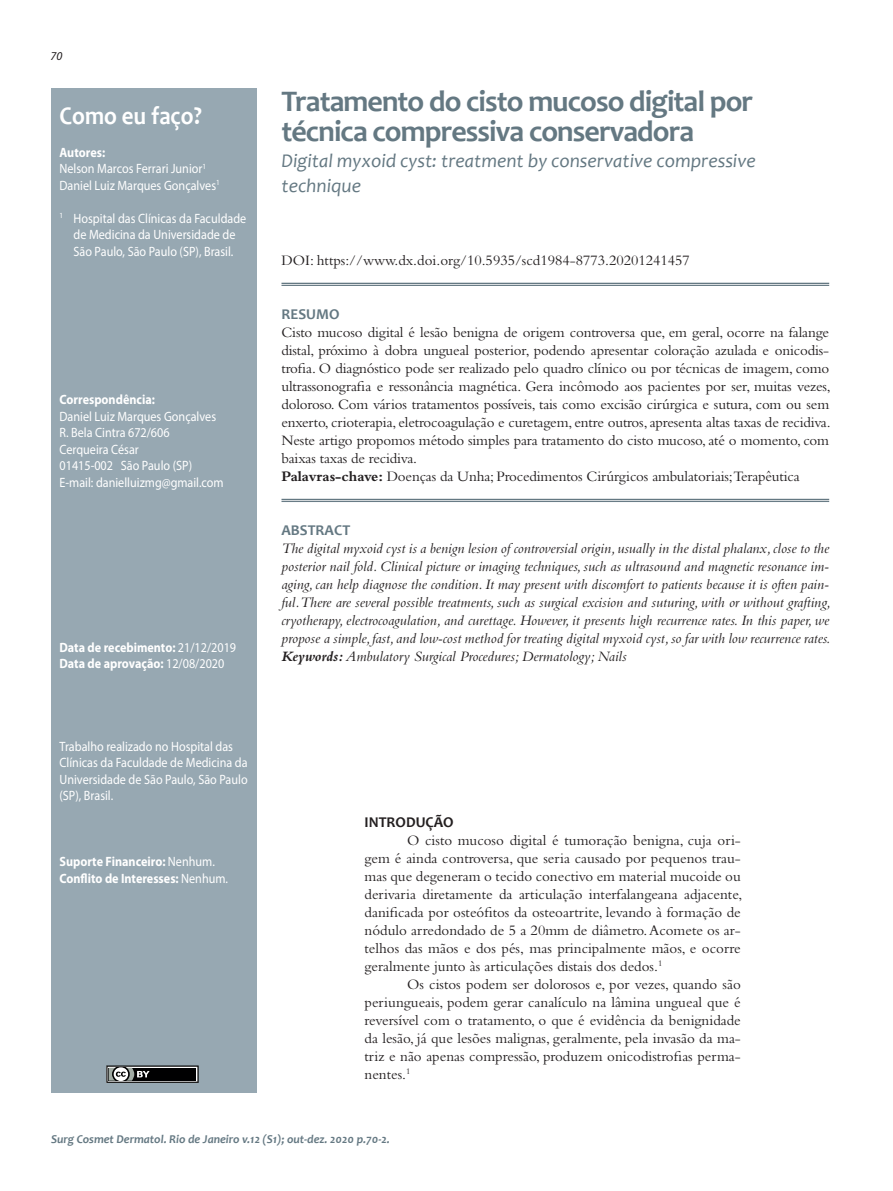
<style>
.page{position:relative;width:893px;height:1191px;background:#fff}
.page>*{position:absolute;margin:0;border:0;box-sizing:border-box;transform-origin:0 0}
.t1{font:700 30px/30px "Candara";letter-spacing:-.03em;color:#647882}
.t2{font:700 25.5px "Candara";color:#fff;scale:.9 1}
.t3{font:italic 19.5px/25.5px "Candara";color:#647882}
.t4{font:15px/18px "Bembo Std";color:#231f20;text-align:justify}
.t5{font:italic 15px/18px "Bembo Std";color:#231f20;text-align:justify}
.t6{font:700 15px "Candara";color:#647882}
.t7{font:700 15px "Candara";color:#231f20}
.t8{font:13.5px/16.5px "Myriad Pro";color:#fff;text-align:center;scale:.9 1}
.t9{font:700 13.5px "Myriad Pro";color:#fff;scale:.9 1}
.t10{font:italic 700 12px "Candara";color:#647882}
.t11{font:italic 12px "Myriad Pro";color:#231f20}
.s1{font-weight:400}
.s2{font-weight:700}
</style>
<div class="page">
<div style="left:51px;top:89px;width:206px;height:1004px;background:#97a8b2"></div>
<svg style="left:106px;top:1065px;width:93px;height:17px;background:#4b4d4d"></svg>
<hr style="left:281px;top:283px;width:548px;height:1px;background:#647882">
<hr style="left:281px;top:285px;width:548px;height:1px;background:#647882">
<hr style="left:281px;top:499px;width:548px;height:1px;background:#647882">
<hr style="left:281px;top:501px;width:548px;height:1px;background:#647882">
<p class="t11" style="left:51px;top:48px;width:13px">70</p>
<p class="t2" style="left:60px;top:99px;width:160px">Como eu faço?</p>
<p class="t9" style="left:60px;top:144px;width:52px">Autores:</p>
<p class="t8" style="left:60px;top:160px;width:164px">Nelson Marcos Ferrari Junior<sup>1</sup></p>
<p class="t8" style="left:60px;top:177px;width:180px">Daniel Luiz Marques Gonçalves<sup>1</sup></p>
<p class="t8" style="left:60px;top:210px;width:209px"><sup>1</sup> Hospital das Clínicas da Faculdade de Medicina da Universidade de<br>São Paulo, São Paulo (SP), Brasil.</p>
<p class="t9" style="left:60px;top:392px;width:107px">Correspondência:</p>
<p class="t8" style="left:60px;top:408px;width:176px">Daniel Luiz Marques Gonçalves</p>
<p class="t8" style="left:60px;top:424px;width:124px">R. Bela Cintra 672/606</p>
<p class="t8" style="left:60px;top:441px;width:90px">Cerqueira César</p>
<p class="t8" style="left:60px;top:457px;width:149px">01415-002 São Paulo (SP)</p>
<p class="t8" style="left:60px;top:474px;width:184px">E-mail: danielluizmg@gmail.com</p>
<p class="t9" style="left:60px;top:639px;width:198px">Data de recebimento: <span class="s1">21/12/2019</span></p>
<p class="t9" style="left:60px;top:656px;width:185px">Data de aprovação: <span class="s1">12/08/2020</span></p>
<p class="t8" style="left:60px;top:738px;width:211px;text-align:left">Trabalho realizado no Hospital das<br>Clínicas da Faculdade de Medicina da<br>Universidade de São Paulo, São Paulo (SP), Brasil.</p>
<p class="t9" style="left:60px;top:854px;width:174px">Suporte Financeiro: <span class="s1">Nenhum.</span></p>
<p class="t9" style="left:60px;top:870px;width:189px">Conflito de Interesses: <span class="s1">Nenhum.</span></p>
<p class="t1" style="left:281px;top:86px;width:473px">Tratamento do cisto mucoso digital por técnica compressiva conservadora</p>
<p class="t3" style="left:281px;top:147px;width:476px">Digital myxoid cyst: treatment by conservative compressive technique</p>
<p class="t4" style="left:281px;top:251px;width:410px">DOI: https://www.dx.doi.org/10.5935/scd1984-8773.20201241457</p>
<p class="t6" style="left:281px;top:304px;width:59px">RESUMO</p>
<p class="t4" style="left:281px;top:323px;width:551px">Cisto mucoso digital é lesão benigna de origem controversa que, em geral, ocorre na falange distal, próximo à dobra ungueal posterior, podendo apresentar coloração azulada e onicodis&shy;trofia. O diagnóstico pode ser realizado pelo quadro clínico ou por técnicas de imagem, como ultrassonografia e ressonância magnética. Gera incômodo aos pacientes por ser, muitas vezes, doloroso. Com vários tratamentos possíveis, tais como excisão cirúrgica e sutura, com ou sem enxerto, crioterapia, eletrocoagulação e curetagem, entre outros, apresenta altas taxas de recidiva.<br>Neste artigo propomos método simples para tratamento do cisto mucoso, até o momento, com baixas taxas de recidiva.</p>
<p class="t4" style="left:281px;top:467px;width:520px"><span class="s2">Palavras-chave:</span> Doenças da Unha; Procedimentos Cirúrgicos ambulatoriais;Terapêutica</p>
<p class="t6" style="left:281px;top:520px;width:70px">ABSTRACT</p>
<p class="t5" style="left:281px;top:539px;width:551px">The digital myxoid cyst is a benign lesion of controversial origin, usually in the distal phalanx, close to the posterior nail fold. Clinical picture or imaging techniques, such as ultrasound and magnetic resonance im&shy;aging, can help diagnose the condition. It may present with discomfort to patients because it is often pain&shy;ful. There are several possible treatments, such as surgical excision and suturing, with or without grafting, cryotherapy, electrocoagulation, and curettage. However, it presents high recurrence rates. In this paper, we propose a simple, fast, and low-cost method for treating digital myxoid cyst, so far with low recurrence rates.</p>
<p class="t5" style="left:281px;top:647px;width:347px"><span class="s2">Keywords:</span> Ambulatory Surgical Procedures; Dermatology; Nails</p>
<p class="t7" style="left:365px;top:812px;width:91px">INTRODUÇÃO</p>
<p class="t4" style="left:365px;top:831px;width:379px;text-indent:43px">O cisto mucoso digital é tumoração benigna, cuja ori&shy;gem é ainda controversa, que seria causado por pequenos trau&shy;mas que degeneram o tecido conectivo em material mucoide ou derivaria diretamente da articulação interfalangeana adjacente, danificada por osteófitos da osteoartrite, levando à formação de nódulo arredondado de 5 a 20mm de diâmetro. Acomete os ar&shy;telhos das mãos e dos pés, mas principalmente mãos, e ocorre geralmente junto às articulações distais dos dedos.<sup>1</sup></p>
<p class="t4" style="left:365px;top:975px;width:378px;text-indent:43px">Os cistos podem ser dolorosos e, por vezes, quando são periungueais, podem gerar canalículo na lâmina ungueal que é reversível com o tratamento, o que é evidência da benignidade da lesão, já que lesões malignas, geralmente, pela invasão da ma&shy;triz e não apenas compressão, produzem onicodistrofias perma&shy;nentes.<sup>1</sup></p>
<p class="t10" style="left:51px;top:1132px;width:340px">Surg Cosmet Dermatol. Rio de Janeiro v.12 (S1); out-dez. 2020 p.70-2.</p>
</div>
